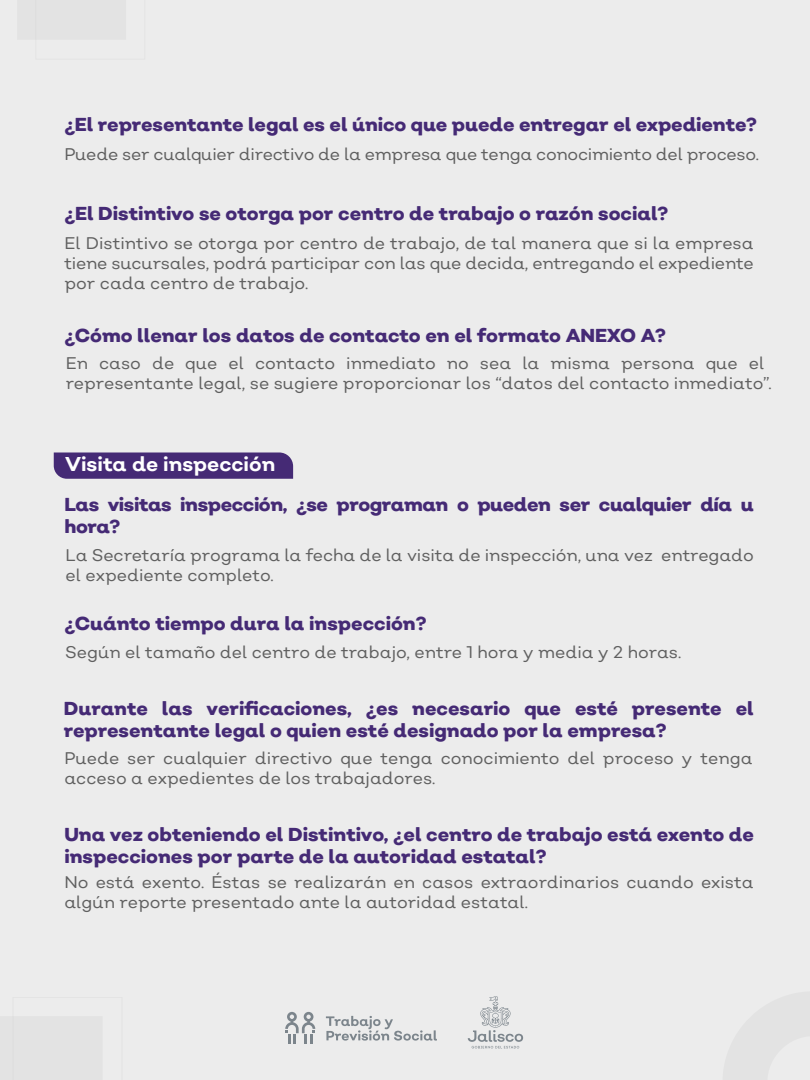
<style>
.page{position:relative;width:810px;height:1080px;background:#ececec}
.page>*{position:absolute;margin:0;border:0;box-sizing:border-box;transform-origin:0 0}
.t1{font:700 20px "Nutmeg";color:#fff}
.t2{font:800 18.75px/22.5px "Nutmeg";color:#452a75}
.t3{font:800 18.75px/22.5px "Nutmeg";letter-spacing:-.02em;color:#452a75}
.t4{font:16.88px/20.2px "Nutmeg";color:#606060}
</style>
<div class="page">
<svg style="left:54px;top:452px;width:239px;height:27px;background:#4b3179"></svg>
<div style="left:0;top:1016px;width:103px;height:64px;background:#e3e3e3"></div>
<div style="left:17px;top:0;width:109px;height:40px;background:#e3e3e3"></div>
<svg style="left:468px;top:996px;width:55px;height:52px"></svg>
<svg style="left:285px;top:1012px;width:30px;height:32px"></svg>
<svg style="left:326px;top:1016px;width:111px;height:25px"></svg>
<p class="t2" style="left:64px;top:113px;width:694px">¿El representante legal es el único que puede entregar el expediente?</p>
<p class="t4" style="left:64px;top:144px;width:696px">Puede ser cualquier directivo de la empresa que tenga conocimiento del proceso.</p>
<p class="t2" style="left:64px;top:202px;width:606px">¿El Distintivo se otorga por centro de trabajo o razón social?</p>
<p class="t4" style="left:64px;top:232px;width:691px;text-align:justify">El Distintivo se otorga por centro de trabajo, de tal manera que si la empresa tiene sucursales, podrá participar con las que decida, entregando el expediente por cada centro de trabajo.</p>
<p class="t2" style="left:64px;top:324px;width:603px">¿Cómo llenar los datos de contacto en el formato ANEXO A?</p>
<p class="t4" style="left:66px;top:352px;width:708px">En caso de que el contacto inmediato no sea la misma persona que el representante legal, se sugiere proporcionar los “datos del contacto inmediato”.</p>
<p class="t1" style="left:65px;top:451px;width:212px">Visita de inspección</p>
<p class="t3" style="left:64px;top:493px;width:691px">Las visitas inspección, ¿se programan o pueden ser cualquier día u hora?</p>
<p class="t4" style="left:66px;top:544px;width:690px">La Secretaría programa la fecha de la visita de inspección, una vez entregado el expediente completo.</p>
<p class="t2" style="left:64px;top:612px;width:364px">¿Cuánto tiempo dura la inspección?</p>
<p class="t4" style="left:65px;top:642px;width:618px">Según el tamaño del centro de trabajo, entre 1 hora y media y 2 horas.</p>
<p class="t2" style="left:64px;top:697px;width:692px">Durante las verificaciones, ¿es necesario que esté presente el representante legal o quien esté designado por la empresa?</p>
<p class="t4" style="left:64px;top:747px;width:690px">Puede ser cualquier directivo que tenga conocimiento del proceso y tenga acceso a expedientes de los trabajadores.</p>
<p class="t2" style="left:64px;top:823px;width:691px">Una vez obteniendo el Distintivo, ¿el centro de trabajo está exento de inspecciones por parte de la autoridad estatal?</p>
<p class="t4" style="left:64px;top:872px;width:691px">No está exento. Éstas se realizarán en casos extraordinarios cuando exista algún reporte presentado ante la autoridad estatal.</p>
</div>
